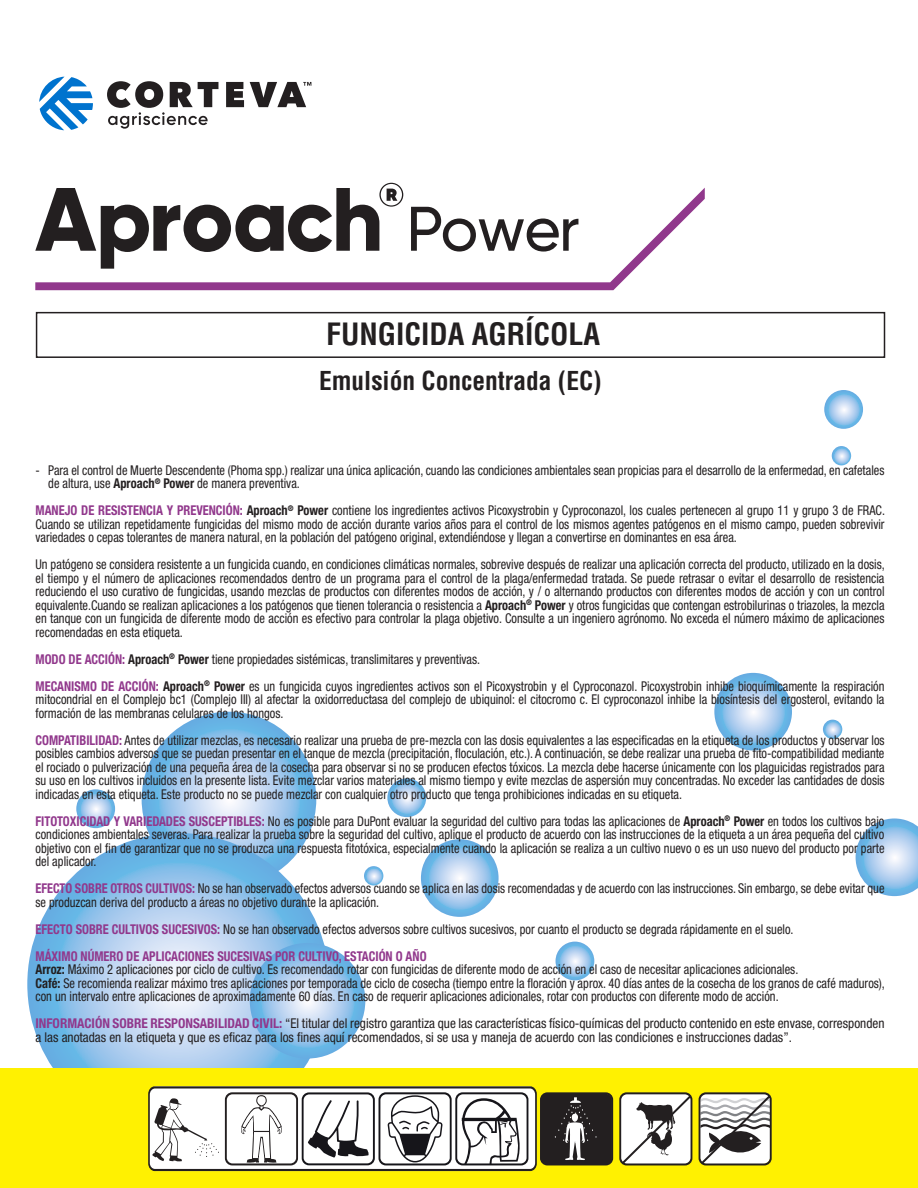
<style>
.page{position:relative;width:918px;height:1188px;background:#fff}
.page>*{position:absolute;margin:0;border:0;box-sizing:border-box;transform-origin:0 0}
.t1{font:700 condensed 30px "Helvetica";color:#231f20}
.t2{font:700 condensed 25.5px "Helvetica";color:#231f20}
.t3{font:condensed 13.5px/13.5px "Helvetica Neue LT Std";color:#231f20;scale:.92 1}
.t4{font:condensed 13.5px/13.5px "Helvetica Neue LT Std";color:#231f20}
.t5{font:condensed 13.5px/13.5px "Helvetica Neue LT Std";color:#231f20;scale:.91 1}
.s1{font-weight:700}
.s2{font-weight:700;color:#91388c}
</style>
<div class="page">
<svg style="left:142px;top:712px;width:174px;height:174px;background:#9bc7ec"></svg>
<svg style="left:27px;top:833px;width:303px;height:302px;background:#a0caeb"></svg>
<svg style="left:250px;top:943px;width:115px;height:116px;background:#96c5eb"></svg>
<svg style="left:421px;top:839px;width:78px;height:78px;background:#97c6eb"></svg>
<svg style="left:714px;top:673px;width:78px;height:78px;background:#97c6eb"></svg>
<svg style="left:856px;top:818px;width:62px;height:78px"></svg>
<svg style="left:387px;top:778px;width:39px;height:39px"></svg>
<svg style="left:556px;top:942px;width:38px;height:38px"></svg>
<svg style="left:76px;top:789px;width:39px;height:39px"></svg>
<svg style="left:824px;top:390px;width:39px;height:39px"></svg>
<svg style="left:832px;top:446px;width:19px;height:19px"></svg>
<svg style="left:823px;top:720px;width:19px;height:19px"></svg>
<svg style="left:364px;top:866px;width:19px;height:20px"></svg>
<svg style="left:39px;top:77px;width:54px;height:53px"></svg>
<svg style="left:226px;top:82px;width:18px;height:25px"></svg>
<svg style="left:250px;top:82px;width:61px;height:25px"></svg>
<svg style="left:107px;top:81px;width:111px;height:48px"></svg>
<svg style="left:35px;top:188px;width:670px;height:102px"></svg>
<svg style="left:35px;top:183px;width:368px;height:86px"></svg>
<svg style="left:411px;top:207px;width:167px;height:45px"></svg>
<div style="left:36px;top:312px;width:849px;height:46px;border:2px solid #231f20"></div>
<div style="left:0;top:1069px;width:918px;height:119px;background:#fff101"></div>
<svg style="left:699px;top:1092px;width:73px;height:73px;background:#b3b1ae"></svg>
<svg style="left:619px;top:1092px;width:73px;height:73px;background:#c2c1bd"></svg>
<svg style="left:148px;top:1086px;width:465px;height:85px;background:#b7b6af"></svg>
<h1 class="t1" style="left:326px;top:315px;width:276px">FUNGICIDA AGRÍCOLA</h1>
<h2 class="t2" style="left:319px;top:365px;width:284px">Emulsión Concentrada (EC)</h2>
<p class="t3" style="left:48px;top:463px;width:910px;text-indent:-13px">- Para el control de Muerte Descendente (Phoma spp.) realizar una única aplicación, cuando las condiciones ambientales sean propicias para el desarrollo de la enfermedad, en cafetales de altura, use <span class="s1">Aproach</span><sup>®</sup> <span class="s1">Power</span> de manera preventiva.</p>
<p class="t3" style="left:36px;top:504px;width:925px;text-align:justify"><span class="s2">MANEJO DE RESISTENCIA Y PREVENCIÓN:</span> <span class="s1">Aproach</span><sup>®</sup> <span class="s1">Power</span> contiene los ingredientes activos Picoxystrobin y Cyproconazol, los cuales pertenecen al grupo 11 y grupo 3 de FRAC.<br>Cuando se utilizan repetidamente fungicidas del mismo modo de acción durante varios años para el control de los mismos agentes patógenos en el mismo campo, pueden sobrevivir variedades o cepas tolerantes de manera natural, en la población del patógeno original, extendiéndose y llegan a convertirse en dominantes en esa área.</p>
<p class="t3" style="left:36px;top:558px;width:925px;text-align:justify">Un patógeno se considera resistente a un fungicida cuando, en condiciones climáticas normales, sobrevive después de realizar una aplicación correcta del producto, utilizado en la dosis, el tiempo y el número de aplicaciones recomendados dentro de un programa para el control de la plaga/enfermedad tratada. Se puede retrasar o evitar el desarrollo de resistencia reduciendo el uso curativo de fungicidas, usando mezclas de productos con diferentes modos de acción, y / o alternando productos con diferentes modos de acción y con un control equivalente.Cuando se realizan aplicaciones a los patógenos que tienen tolerancia o resistencia a <span class="s1">Aproach</span><sup>®</sup> <span class="s1">Power</span> y otros fungicidas que contengan estrobilurinas o triazoles, la mezcla en tanque con un fungicida de diferente modo de acción es efectivo para controlar la plaga objetivo. Consulte a un ingeniero agrónomo. No exceda el número máximo de aplicaciones recomendadas en esta etiqueta.</p>
<p class="t3" style="left:36px;top:645px;width:924px;line-height:27px"><span class="s2">MODO DE ACCIÓN:</span> <span class="s1">Aproach</span><sup>®</sup> <span class="s1">Power</span> tiene propiedades sistémicas, translimitares y preventivas.<br><span class="s2">MECANISMO DE ACCIÓN:</span> <span class="s1">Aproach</span><sup>®</sup> <span class="s1">Power</span> es un fungicida cuyos ingredientes activos son el Picoxystrobin y el Cyproconazol. Picoxystrobin inhibe bioquímicamente la respiración</p>
<p class="t3" style="left:36px;top:693px;width:924px">mitocondrial en el Complejo bc1 (Complejo III) al afectar la oxidorreductasa del complejo de ubiquinol: el citocromo c. El cyproconazol inhibe la biosíntesis del ergosterol, evitando la formación de las membranas celulares de los hongos.</p>
<p class="t3" style="left:36px;top:733px;width:925px;text-align:justify"><span class="s2">COMPATIBILIDAD:</span> Antes de utilizar mezclas, es necesario realizar una prueba de pre-mezcla con las dosis equivalentes a las especificadas en la etiqueta de los productos y observar los posibles cambios adversos que se puedan presentar en el tanque de mezcla (precipitación, floculación, etc.). A continuación, se debe realizar una prueba de fito-compatibilidad mediante el rociado o pulverización de una pequeña área de la cosecha para observar si no se producen efectos tóxicos. La mezcla debe hacerse únicamente con los plaguicidas registrados para su uso en los cultivos incluidos en la presente lista. Evite mezclar varios materiales al mismo tiempo y evite mezclas de aspersión muy concentradas. No exceder las cantidades de dosis indicadas en esta etiqueta. Este producto no se puede mezclar con cualquier otro producto que tenga prohibiciones indicadas en su etiqueta.</p>
<p class="t3" style="left:36px;top:814px;width:924px;text-align:justify"><span class="s2">FITOTOXICIDAD Y VARIEDADES SUSCEPTIBLES:</span> No es posible para DuPont evaluar la seguridad del cultivo para todas las aplicaciones de <span class="s1">Aproach</span><sup>®</sup> <span class="s1">Power</span> en todos los cultivos bajo condiciones ambientales severas. Para realizar la prueba sobre la seguridad del cultivo, aplique el producto de acuerdo con las instrucciones de la etiqueta a un área pequeña del cultivo objetivo con el fin de garantizar que no se produzca una respuesta fitotóxica, especialmente cuando la aplicación se realiza a un cultivo nuevo o es un uso nuevo del producto por parte del aplicador.</p>
<p class="t5" style="left:36px;top:882px;width:934px"><span class="s2">EFECTO SOBRE OTROS CULTIVOS:</span> No se han observado efectos adversos cuando se aplica en las dosis recomendadas y de acuerdo con las instrucciones. Sin embargo, se debe evitar que se produzcan deriva del producto a áreas no objetivo durante la aplicación.</p>
<p class="t3" style="left:36px;top:915px;width:826px;line-height:27px"><span class="s2">EFECTO SOBRE CULTIVOS SUCESIVOS:</span> No se han observado efectos adversos sobre cultivos sucesivos, por cuanto el producto se degrada rápidamente en el suelo.<br><span class="s2">MÁXIMO NÚMERO DE APLICACIONES SUCESIVAS POR CULTIVO, ESTACIÓN O AÑO</span></p>
<p class="t3" style="left:36px;top:963px;width:925px"><span class="s1">Arroz:</span> Máximo 2 aplicaciones por ciclo de cultivo. Es recomendado rotar con fungicidas de diferente modo de acción en el caso de necesitar aplicaciones adicionales.<br><span class="s1">Café:</span> Se recomienda realizar máximo tres aplicaciones por temporada de ciclo de cosecha (tiempo entre la floración y aprox. 40 días antes de la cosecha de los granos de café maduros), con un intervalo entre aplicaciones de aproximadamente 60 días. En caso de requerir aplicaciones adicionales, rotar con productos con diferente modo de acción.</p>
<p class="t4" style="left:36px;top:1017px;width:850px"><span class="s2">INFORMACIÓN SOBRE RESPONSABILIDAD CIVIL:</span> “El titular del registro garantiza que las características físico-químicas del producto contenido en este envase, corresponden a las anotadas en la etiqueta y que es eficaz para los fines aquí recomendados, si se usa y maneja de acuerdo con las condiciones e instrucciones dadas”.</p>
</div>
